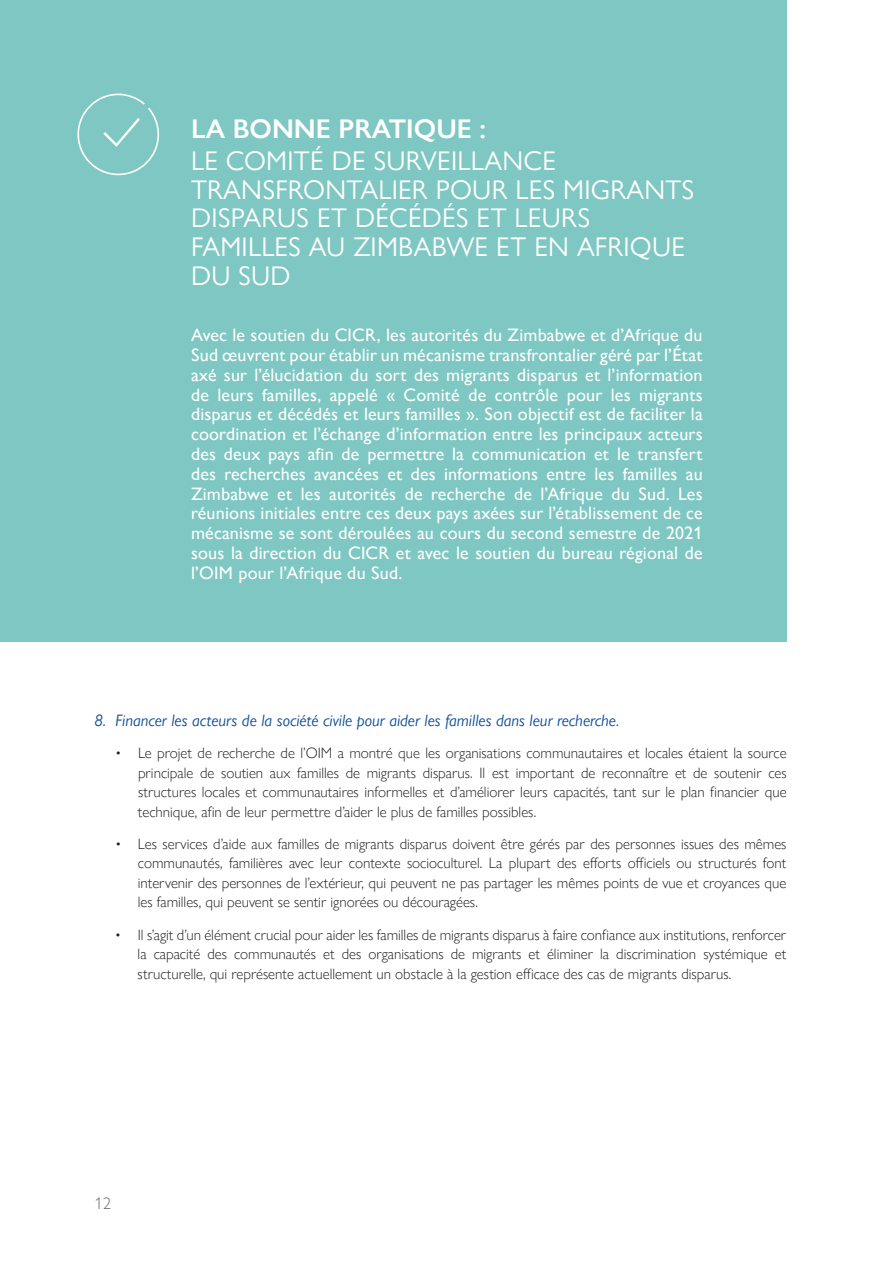
<style>
.page{position:relative;width:893px;height:1263px;background:#fff}
.page>*{position:absolute;margin:0;border:0;box-sizing:border-box;transform-origin:0 0}
.t1{font:27px/28.5px "Gill Sans Nova";letter-spacing:.01em;color:#fff}
.t2{font:600 27px "Gill Sans Nova";color:#fff}
.t3{font:500 18px/19.8px "Gill Sans Nova";letter-spacing:.01em;color:#fff;text-align:justify}
.t4{font:italic 16.5px "Gill Sans Nova";color:#0d4c9b}
.t5{font:300 16.5px "Gill Sans Nova";color:#6c6d70}
.t6{font:300 15px/19.5px "Gill Sans Nova";color:#231f20;text-align:justify}
</style>
<div class="page">
<div style="left:0;top:0;width:787px;height:641px;background:#7ec7c3"></div>
<svg style="left:77px;top:94px;width:82px;height:81px"></svg>
<h1 class="t2" style="left:191px;top:112px;width:297px">LA BONNE PRATIQUE :</h1>
<h1 class="t1" style="left:191px;top:147px;width:505px">LE COMITÉ DE SURVEILLANCE<br>TRANSFRONTALIER POUR LES MIGRANTS<br>DISPARUS ET DÉCÉDÉS ET LEURS<br>FAMILLES AU ZIMBABWE ET EN AFRIQUE<br>DU SUD</h1>
<p class="t3" style="left:191px;top:325px;width:513px">Avec le soutien du CICR, les autorités du Zimbabwe et d’Afrique du Sud œuvrent pour établir un mécanisme transfrontalier géré par l’État axé sur l’élucidation du sort des migrants disparus et l’information de leurs familles, appelé « Comité de contrôle pour les migrants disparus et décédés et leurs familles ». Son objectif est de faciliter la coordination et l’échange d’information entre les principaux acteurs des deux pays afin de permettre la communication et le transfert des recherches avancées et des informations entre les familles au Zimbabwe et les autorités de recherche de l’Afrique du Sud. Les réunions initiales entre ces deux pays axées sur l’établissement de ce mécanisme se sont déroulées au cours du second semestre de 2021 sous la direction du CICR et avec le soutien du bureau régional de l’OIM pour l’Afrique du Sud.</p>
<p class="t4" style="left:94px;top:710px;width:526px">8. Financer les acteurs de la société civile pour aider les familles dans leur recherche.</p>
<p class="t6" style="left:138px;top:743px;width:650px;text-indent:-22px">• Le projet de recherche de l’OIM a montré que les organisations communautaires et locales étaient la source principale de soutien aux familles de migrants disparus. Il est important de reconnaître et de soutenir ces structures locales et communautaires informelles et d’améliorer leurs capacités, tant sur le plan financier que technique, afin de leur permettre d’aider le plus de familles possibles.</p>
<p class="t6" style="left:138px;top:834px;width:650px;text-indent:-22px">• Les services d’aide aux familles de migrants disparus doivent être gérés par des personnes issues des mêmes communautés, familières avec leur contexte socioculturel. La plupart des efforts officiels ou structurés font intervenir des personnes de l’extérieur, qui peuvent ne pas partager les mêmes points de vue et croyances que les familles, qui peuvent se sentir ignorées ou découragées.</p>
<p class="t6" style="left:138px;top:925px;width:650px;text-indent:-22px">• Il s’agit d’un élément crucial pour aider les familles de migrants disparus à faire confiance aux institutions, renforcer la capacité des communautés et des organisations de migrants et éliminer la discrimination systémique et structurelle, qui représente actuellement un obstacle à la gestion efficace des cas de migrants disparus.</p>
<p class="t5" style="left:94px;top:1193px;width:18px">12</p>
</div>
